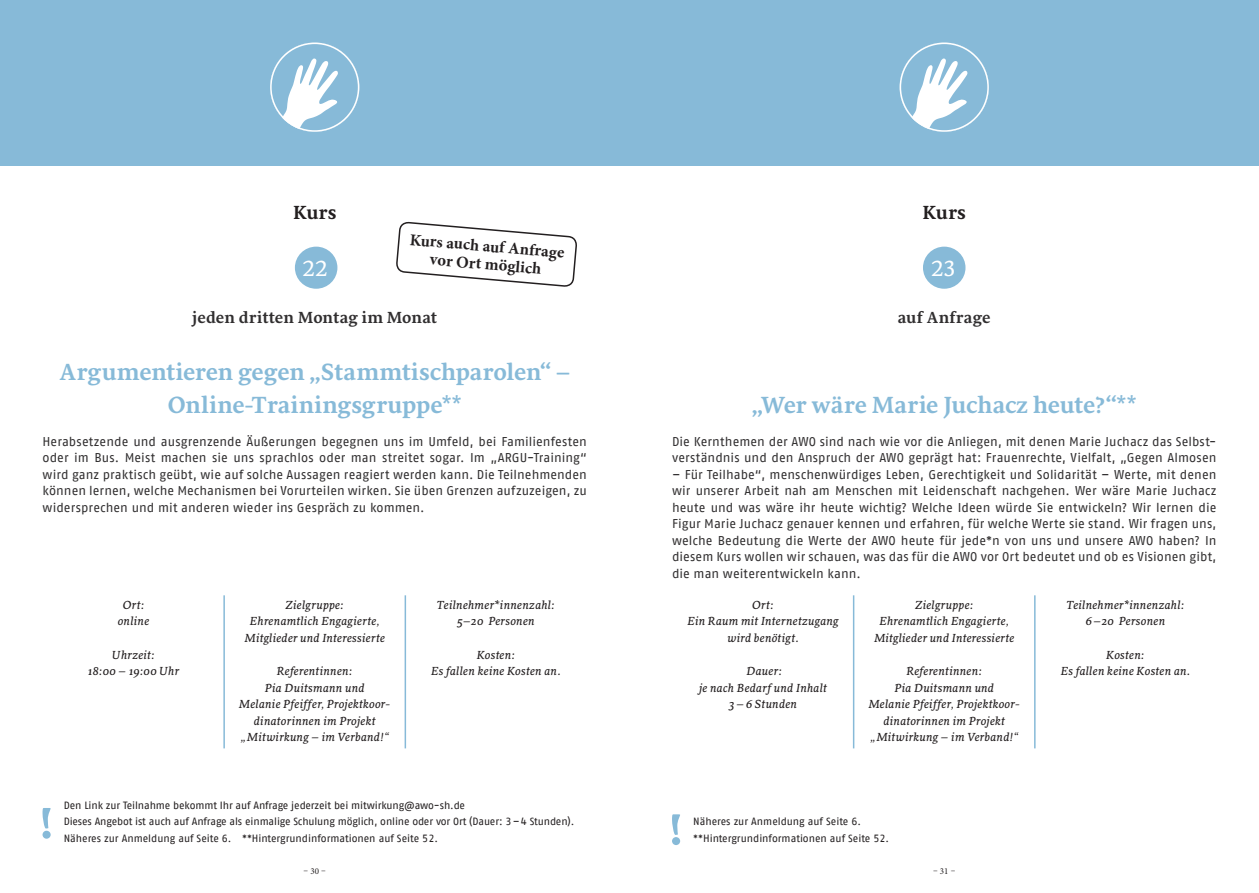
<style>
.page{position:relative;width:1259px;height:893px;background:#fff}
.page>*{position:absolute;margin:0;border:0;box-sizing:border-box;transform-origin:0 0}
.RZ_1016_Überschrift{font:700 24px/33px "Sirba";color:#87bad8;text-align:center}
.RZ_1016_Kursnummer{font:22.5px "Sirba";color:#fff}
.t1{font:700 19.5px "Sirba";letter-spacing:.01em;color:#231f20}
.RZ_1016_Tag{font:700 16.5px "Sirba";letter-spacing:.015em;color:#312f30}
.t2{font:700 16.5px/18px "Minion Pro";color:#231f20;text-align:center}
.RZ_1016_Mengentext_B{font:12.75px/16.5px "AWO Fago Office";letter-spacing:.005em;color:#312f30;text-align:justify}
.RZ_1016_Veranstaltun{font:italic 12px/16.5px "Sirba";letter-spacing:.015em;color:#231f20;text-align:center}
.RZ_1016_sonstiges{font:10.5px "AWO Fago Office";letter-spacing:-.01em;color:#231f20}
.t3{font:9px "Minion Pro";color:#231f20}
</style>
<div class="page">
<hr style="left:223px;top:595px;width:2px;height:153px;background:#87bad8">
<hr style="left:404px;top:595px;width:2px;height:153px;background:#87bad8">
<div style="left:295px;top:247px;width:42px;height:42px;background:#87bad8;border-radius:50%"></div>
<div style="left:0;top:0;width:629px;height:166px;background:#87bad8"></div>
<svg style="left:270px;top:43px;width:89px;height:89px"></svg>
<hr style="left:853px;top:595px;width:1px;height:153px;background:#87bad8">
<hr style="left:1034px;top:595px;width:1px;height:153px;background:#87bad8">
<div style="left:923px;top:247px;width:42px;height:42px;background:#87bad8;border-radius:50%"></div>
<div style="left:629px;top:0;width:630px;height:166px;background:#87bad8"></div>
<svg style="left:899px;top:43px;width:90px;height:89px"></svg>
<svg style="left:43px;top:808px;width:8px;height:31px"></svg>
<svg style="left:672px;top:814px;width:8px;height:31px"></svg>
<svg style="left:396px;top:221px;width:181px;height:66px"></svg>
<h3 class="t1" style="left:293px;top:197px;width:45px">Kurs</h3>
<h3 class="t1" style="left:922px;top:197px;width:45px">Kurs</h3>
<p class="RZ_1016_Kursnummer" style="left:302px;top:252px;width:28px">22</p>
<p class="t2" style="left:411px;top:230px;width:156px;rotate:5deg">Kurs auch auf Anfrage vor Ort möglich</p>
<p class="RZ_1016_Tag" style="left:192px;top:305px;width:246px">jeden dritten Montag im Monat</p>
<p class="RZ_1016_Überschrift" style="left:59px;top:355px;width:512px">Argumentieren gegen „Stammtischparolen“ –<br>Online-Trainingsgruppe**</p>
<p class="RZ_1016_Mengentext_B" style="left:43px;top:433px;width:546px">Herabsetzende und ausgrenzende Äußerungen begegnen uns im Umfeld, bei Familienfesten oder im Bus. Meist machen sie uns sprachlos oder man streitet sogar. Im „ARGU-Training“ wird ganz praktisch geübt, wie auf solche Aussagen reagiert werden kann. Die Teilnehmenden können lernen, welche Mechanismen bei Vorurteilen wirken. Sie üben Grenzen aufzuzeigen, zu widersprechen und mit anderen wieder ins Gespräch zu kommen.</p>
<p class="RZ_1016_Veranstaltun" style="left:118px;top:596px;width:33px">Ort: online</p>
<p class="RZ_1016_Veranstaltun" style="left:88px;top:646px;width:93px">Uhrzeit:<br>18:00 – 19:00 Uhr</p>
<p class="RZ_1016_Veranstaltun" style="left:244px;top:596px;width:142px">Zielgruppe:<br>Ehrenamtlich Engagierte,<br>Mitglieder und Interessierte</p>
<p class="RZ_1016_Veranstaltun" style="left:239px;top:662px;width:153px">Referentinnen:<br>Pia Duitsmann und<br>Melanie Pfeiffer, Projektkoor&shy;dinatorinnen im Projekt „Mitwirkung – im Verband!“</p>
<p class="RZ_1016_Veranstaltun" style="left:437px;top:596px;width:120px">Teilnehmer*innenzahl:<br>5–20 Personen</p>
<p class="RZ_1016_Veranstaltun" style="left:431px;top:646px;width:131px">Kosten:<br>Es fallen keine Kosten an.</p>
<p class="RZ_1016_sonstiges" style="left:64px;top:799px;width:403px">Den Link zur Teilnahme bekommt Ihr auf Anfrage jederzeit bei mitwirkung@awo-sh.de</p>
<p class="RZ_1016_sonstiges" style="left:64px;top:815px;width:512px">Dieses Angebot ist auch auf Anfrage als einmalige Schulung möglich, online oder vor Ort (Dauer: 3–4 Stunden).</p>
<p class="RZ_1016_sonstiges" style="left:64px;top:832px;width:376px">Näheres zur Anmeldung auf Seite 6. **Hintergrundinformationen auf Seite 52.</p>
<p class="RZ_1016_Kursnummer" style="left:931px;top:252px;width:26px">23</p>
<p class="RZ_1016_Tag" style="left:898px;top:305px;width:94px">auf Anfrage</p>
<p class="RZ_1016_Überschrift" style="left:752px;top:388px;width:386px">„Wer wäre Marie Juchacz heute?“**</p>
<p class="RZ_1016_Mengentext_B" style="left:672px;top:433px;width:546px">Die Kernthemen der AWO sind nach wie vor die Anliegen, mit denen Marie Juchacz das Selbst&shy;verständnis und den Anspruch der AWO geprägt hat: Frauenrechte, Vielfalt, „Gegen Almosen</p>
<p class="RZ_1016_Mengentext_B" style="left:672px;top:466px;width:546px">– Für Teilhabe“, menschenwürdiges Leben, Gerechtigkeit und Solidarität – Werte, mit denen wir unserer Arbeit nah am Menschen mit Leidenschaft nachgehen. Wer wäre Marie Juchacz heute und was wäre ihr heute wichtig? Welche Ideen würde Sie entwickeln? Wir lernen die Figur Marie Juchacz genauer kennen und erfahren, für welche Werte sie stand. Wir fragen uns, welche Bedeutung die Werte der AWO heute für jede*n von uns und unsere AWO haben? In diesem Kurs wollen wir schauen, was das für die AWO vor Ort bedeutet und ob es Visionen gibt, die man weiterentwickeln kann.</p>
<p class="RZ_1016_Veranstaltun" style="left:687px;top:596px;width:153px">Ort:<br>Ein Raum mit Internetzugang wird benötigt.</p>
<p class="RZ_1016_Veranstaltun" style="left:699px;top:662px;width:129px">Dauer:<br>je nach Bedarf und Inhalt<br>3–6 Stunden</p>
<p class="RZ_1016_Veranstaltun" style="left:874px;top:596px;width:142px">Zielgruppe:<br>Ehrenamtlich Engagierte,<br>Mitglieder und Interessierte</p>
<p class="RZ_1016_Veranstaltun" style="left:868px;top:662px;width:153px">Referentinnen:<br>Pia Duitsmann und<br>Melanie Pfeiffer, Projektkoor&shy;dinatorinnen im Projekt „Mitwirkung – im Verband!“</p>
<p class="RZ_1016_sonstiges" style="left:693px;top:815px;width:169px">Näheres zur Anmeldung auf Seite 6.</p>
<p class="RZ_1016_sonstiges" style="left:693px;top:832px;width:197px">**Hintergrundinformationen auf Seite 52.</p>
<p class="RZ_1016_Veranstaltun" style="left:1066px;top:596px;width:120px">Teilnehmer*innenzahl:<br>6–20 Personen</p>
<p class="RZ_1016_Veranstaltun" style="left:1060px;top:646px;width:131px">Kosten:<br>Es fallen keine Kosten an.</p>
<p class="t3" style="left:303px;top:865px;width:24px">– 30 –</p>
<p class="t3" style="left:933px;top:865px;width:24px">– 31 –</p>
</div>
